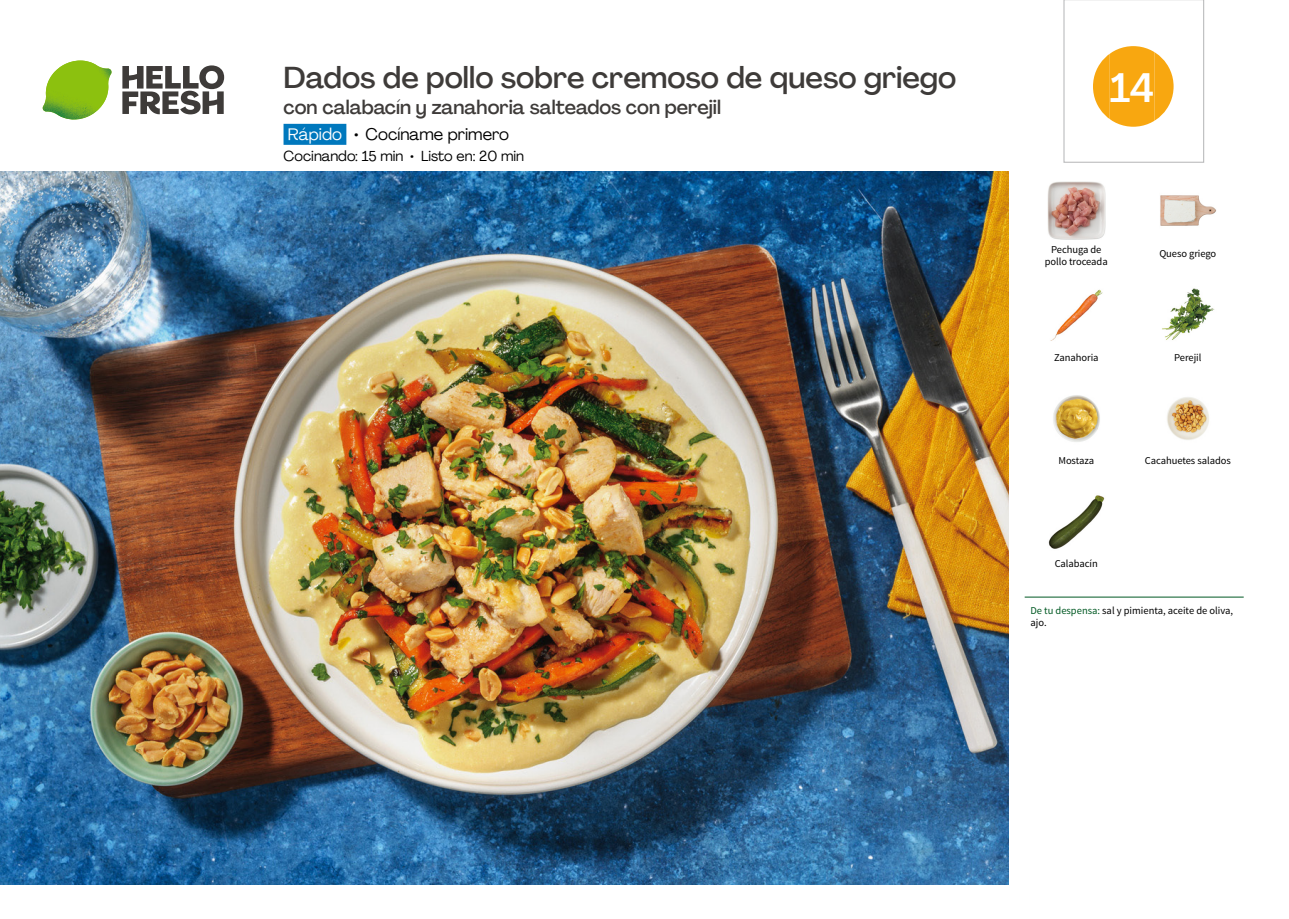
<style>
.page{position:relative;width:1289px;height:919px;background:#fff}
.page>*{position:absolute;margin:0;border:0;box-sizing:border-box;transform-origin:0 0}
.t1{font:500 40.5px "Agrandir";color:#fff}
.t2{font:500 30px "Agrandir";color:#3e3b39}
.t3{font:500 19.5px "Agrandir";color:#3e3b39}
.t4{font:16.5px "Agrandir";color:#000}
.t5{font:14.25px "Agrandir";color:#000}
.t6{font:10.5px/12px "Source Sans Pro";letter-spacing:-.005em;color:#000}
.s1{color:#fff}
.s2{color:#005923}
</style>
<div class="page">
<svg style="left:122px;top:65px;width:102px;height:49px"></svg>
<svg style="left:58px;top:60px;width:54px;height:60px"></svg>
<img style="left:43px;top:61px;width:54px;height:54px">
<img style="left:43px;top:61px;width:37px;height:45px">
<img style="left:0;top:172px;width:1008px;height:712px">
<div style="left:283px;top:124px;width:63px;height:21px;background:#0078bd"></div>
<img style="left:1047px;top:182px;width:57px;height:57px">
<img style="left:1160px;top:195px;width:56px;height:31px">
<img style="left:1162px;top:288px;width:53px;height:52px">
<img style="left:1050px;top:289px;width:53px;height:52px">
<img style="left:1167px;top:397px;width:42px;height:43px">
<img style="left:1053px;top:395px;width:47px;height:47px">
<img style="left:1048px;top:495px;width:56px;height:54px">
<hr style="left:1024px;top:596px;width:219px;height:1px;background:#005923">
<svg style="left:1063px;top:0;width:141px;height:163px"></svg>
<h2 class="t2" style="left:283px;top:59px;width:674px">Dados de pollo sobre cremoso de queso griego</h2>
<h3 class="t3" style="left:283px;top:95px;width:439px">con calabacín y zanahoria salteados con perejil</h3>
<h3 class="t4" style="left:288px;top:124px;width:223px"><span class="s1">Rápido</span> • Cocíname primero</h3>
<h3 class="t5" style="left:283px;top:147px;width:242px">Cocinando: 15 min • Listo en: 20 min</h3>
<h1 class="t1" style="left:1109px;top:63px;width:46px">14</h1>
<p class="t6" style="left:1044px;top:243px;width:64px;text-align:center">Pechuga de pollo troceada</p>
<p class="t6" style="left:1159px;top:247px;width:58px">Queso griego</p>
<p class="t6" style="left:1053px;top:352px;width:46px">Zanahoria</p>
<p class="t6" style="left:1174px;top:352px;width:29px">Perejil</p>
<p class="t6" style="left:1058px;top:454px;width:37px">Mostaza</p>
<p class="t6" style="left:1144px;top:454px;width:87px">Cacahuetes salados</p>
<p class="t6" style="left:1054px;top:558px;width:45px">Calabacín</p>
<p class="t6" style="left:1030px;top:604px;width:204px"><span class="s2">De tu despensa:</span> sal y pimienta, aceite de oliva, ajo.</p>
</div>
